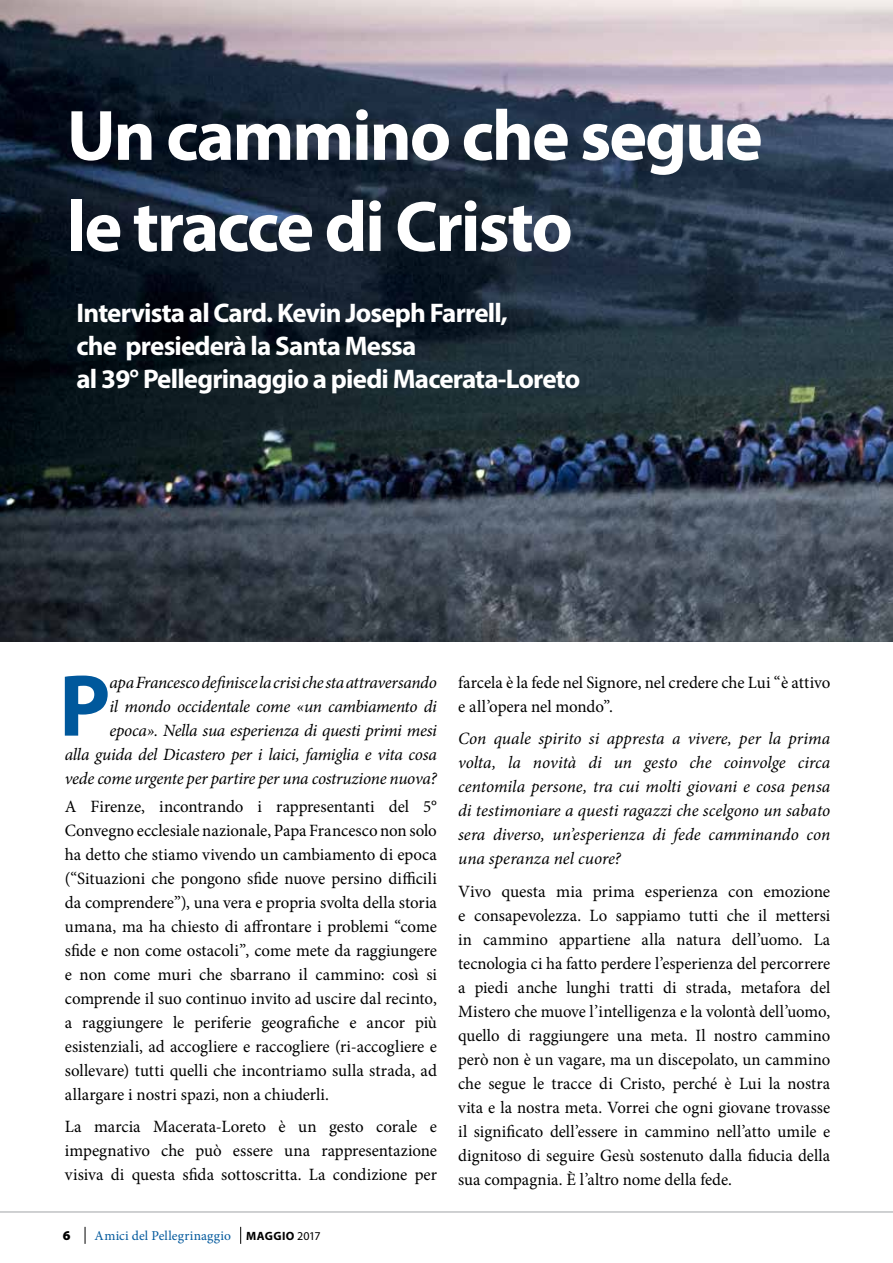
<style>
.page{position:relative;width:893px;height:1263px;background:#fff}
.page>*{position:absolute;margin:0;border:0;box-sizing:border-box;transform-origin:0 0}
.t1{font:700 88.5px "Myriad Pro";color:#00589c}
.t2{font:700 72px/91.1px "Myriad Pro";letter-spacing:-.03em;color:#fff}
.t3{font:700 27px/33px "Myriad Pro";letter-spacing:-.03em;color:#fff}
.t4{font:17.25px/24px "Minion Pro";color:#000;text-align:justify}
.t5{font:italic 17.25px/24px "Minion Pro";letter-spacing:-.015em;color:#000;text-align:right}
.t6{font:13.5px "Minion Pro";letter-spacing:.015em;color:#00589c}
.t7{font:900 13.5px "Myriad Pro";color:#000}
.s1{font-family:"Myriad Pro";font-weight:700;font-size:12px;color:#000}
.s2{font-family:"Myriad Pro";font-size:12px;color:#000}
</style>
<div class="page">
<hr style="left:0;top:1211px;width:893px;height:2px;background:#c0c2c4">
<svg style="left:85px;top:1227px;width:1px;height:17px"></svg>
<svg style="left:240px;top:1227px;width:1px;height:17px"></svg>
<img style="left:0;top:0;width:893px;height:641px">
<h2 class="t2" style="left:67px;top:88px;width:698px">Un cammino che segue le tracce di Cristo</h2>
<h3 class="t3" style="left:77px;top:296px;width:505px">Intervista al Card. Kevin Joseph Farrell,<br>che presiederà la Santa Messa<br>al 39° Pellegrinaggio a piedi Macerata-Loreto</h3>
<p class="t5" style="left:65px;top:670px;width:374px">apa Francesco definisce la crisi che sta attraversando<br>il mondo occidentale come «un cambiamento di epoca». Nella sua esperienza di questi primi mesi<br>alla guida del Dicastero per i laici, famiglia e vita cosa vede come urgente per partire per una costruzione nuova?</p>
<p class="t4" style="left:65px;top:794px;width:374px">A Firenze, incontrando i rappresentanti del 5° Convegno ecclesiale nazionale, Papa Francesco non solo ha detto che stiamo vivendo un cambiamento di epoca (“Situazioni che pongono sfide nuove persino difficili da comprendere”), una vera e propria svolta della storia umana, ma ha chiesto di affrontare i problemi “come sfide e non come ostacoli”, come mete da raggiungere e non come muri che sbarrano il cammino: così si comprende il suo continuo invito ad uscire dal recinto, a raggiungere le periferie geografiche e ancor più esistenziali, ad accogliere e raccogliere (ri-accogliere e sollevare) tutti quelli che incontriamo sulla strada, ad allargare i nostri spazi, non a chiuderli.</p>
<p class="t4" style="left:65px;top:1115px;width:374px">La marcia Macerata-Loreto è un gesto corale e impegnativo che può essere una rappresentazione visiva di questa sfida sottoscritta. La condizione per</p>
<h1 class="t1" style="left:59px;top:648px;width:53px">P</h1>
<p class="t7" style="left:63px;top:1228px;width:9px">6</p>
<p class="t6" style="left:95px;top:1227px;width:227px">Amici del Pellegrinaggio <span class="s1">Maggio</span> <span class="s2">2017</span></p>
<p class="t4" style="left:458px;top:670px;width:374px">farcela è la fede nel Signore, nel credere che Lui “è attivo e all’opera nel mondo”.</p>
<p class="t5" style="left:458px;top:727px;width:374px;text-align:justify">Con quale spirito si appresta a vivere, per la prima volta, la novità di un gesto che coinvolge circa centomila persone, tra cui molti giovani e cosa pensa di testimoniare a questi ragazzi che scelgono un sabato sera diverso, un’esperienza di fede camminando con una speranza nel cuore?</p>
<p class="t4" style="left:458px;top:879px;width:374px">Vivo questa mia prima esperienza con emozione e consapevolezza. Lo sappiamo tutti che il mettersi in cammino appartiene alla natura dell’uomo. La tecnologia ci ha fatto perdere l’esperienza del percorrere a piedi anche lunghi tratti di strada, metafora del Mistero che muove l’intelligenza e la volontà dell’uomo, quello di raggiungere una meta. Il nostro cammino però non è un vagare, ma un discepolato, un cammino che segue le tracce di Cristo, perché è Lui la nostra vita e la nostra meta. Vorrei che ogni giovane trovasse il significato dell’essere in cammino nell’atto umile e dignitoso di seguire Gesù sostenuto dalla fiducia della sua compagnia. È l’altro nome della fede.</p>
</div>
